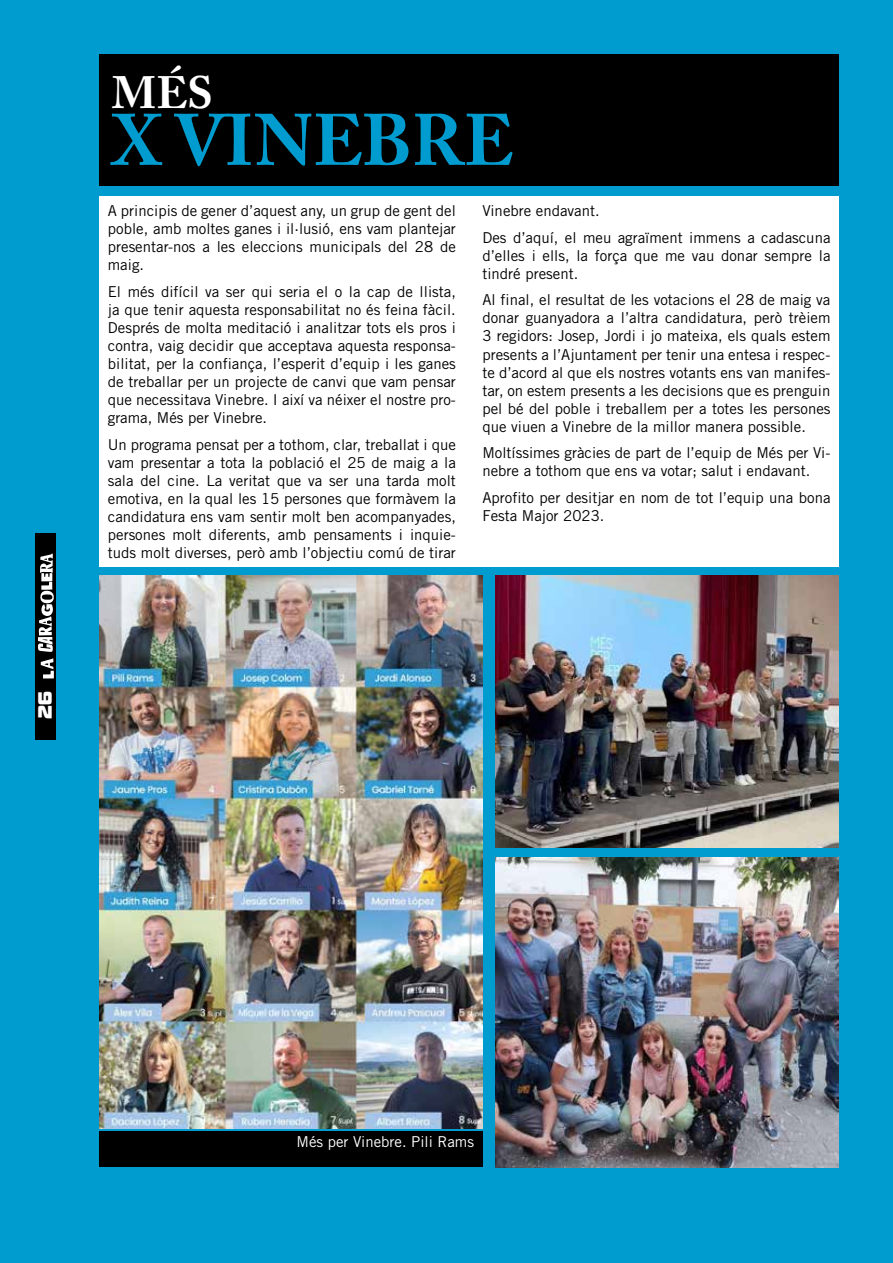
<style>
.page{position:relative;width:893px;height:1263px;background:#009ccf}
.page>*{position:absolute;margin:0;border:0;box-sizing:border-box;transform-origin:0 0}
.t1{font:700 72px "Adobe Caslon Pro";color:#009ccf}
.t2{font:700 45px "Adobe Caslon Pro";color:#fff}
.t3{font:18px "Bolt Bold IT Cby BT";color:#fff}
.t4{font:15px/18px "Trade Gothic";color:#000;text-align:justify}
.t5{font:15px "Trade Gothic";color:#fff}
</style>
<div class="page">
<div style="left:35px;top:533px;width:21px;height:207px;background:#000"></div>
<svg style="left:41px;top:658px;width:13px;height:20px"></svg>
<svg style="left:38px;top:554px;width:16px;height:98px"></svg>
<div style="left:99px;top:196px;width:740px;height:371px;background:#fff"></div>
<div style="left:99px;top:1131px;width:384px;height:36px;background:#000"></div>
<div style="left:99px;top:54px;width:740px;height:131px;background:#000"></div>
<img style="left:495px;top:857px;width:344px;height:310px">
<img style="left:495px;top:575px;width:344px;height:272px">
<img style="left:99px;top:575px;width:384px;height:553px">
<p class="t3" style="left:35px;top:719px;width:29px;rotate:-90deg">26</p>
<h2 class="t2" style="left:112px;top:66px;width:103px">MÉS</h2>
<h1 class="t1" style="left:112px;top:98px;width:404px">X VINEBRE</h1>
<p class="t4" style="left:108px;top:202px;width:350px">A principis de gener d’aquest any, un grup de gent del poble, amb moltes ganes i il·lusió, ens vam plantejar presentar-nos a les eleccions municipals del 28 de maig.</p>
<p class="t4" style="left:108px;top:282px;width:350px">El més difícil va ser qui seria el o la cap de llista, ja que tenir aquesta responsabilitat no és feina fàcil.<br>Després de molta meditació i analitzar tots els pros i contra, vaig decidir que acceptava aquesta responsa&shy;bilitat, per la confiança, l’esperit d’equip i les ganes de treballar per un projecte de canvi que vam pensar que necessitava Vinebre. I així va néixer el nostre pro&shy;grama, Més per Vinebre.</p>
<p class="t4" style="left:108px;top:435px;width:350px">U n programa pensat per a tothom, clar, treballat i que vam presentar a tota la població el 25 de maig a la sala del cine. La veritat que va ser una tarda molt emotiva, en la qual les 15 persones que formàvem la candidatura ens vam sentir molt ben acompanyades, persones molt diferents, amb pensaments i inquie&shy;tuds molt diverses, però amb l’objectiu comú de tirar</p>
<p class="t4" style="left:482px;top:198px;width:350px;line-height:26.5px">Vinebre endavant.<br>Des d’aquí, el meu agraïment immens a cadascuna</p>
<p class="t4" style="left:482px;top:246px;width:350px">d’elles i ells, la força que me vau donar sempre la tindré present.</p>
<p class="t4" style="left:482px;top:291px;width:350px">Al final, el resultat de les votacions el 28 de maig va donar guanyadora a l’altra candidatura, però trèiem 3 regidors: Josep, Jordi i jo mateixa, els quals estem presents a l’Ajuntament per tenir una entesa i respec&shy;te d’acord al que els nostres votants ens van manifes&shy;tar, on estem presents a les decisions que es prenguin pel bé del poble i treballem per a totes les persones que viuen a Vinebre de la millor manera possible.</p>
<p class="t4" style="left:482px;top:443px;width:349px">Moltíssimes gràcies de part de l’equip de Més per Vi&shy;nebre a tothom que ens va votar; salut i endavant.</p>
<p class="t4" style="left:482px;top:488px;width:350px">Aprofito per desitjar en nom de tot l’equip una bona<br>Festa Major 2023.</p>
<p class="t5" style="left:296px;top:1132px;width:179px">Més per Vinebre. Pili Rams</p>
</div>
